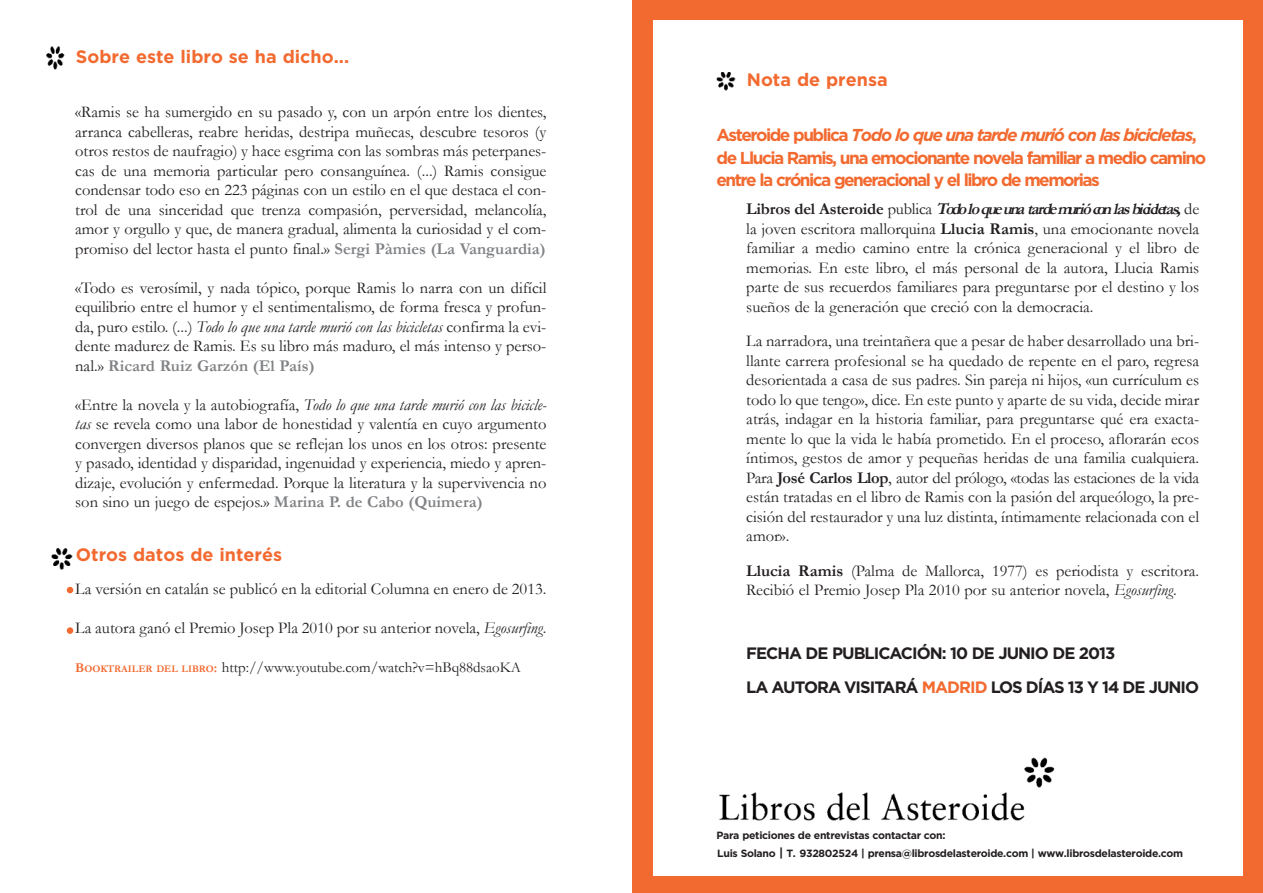
<style>
.page{position:relative;width:1263px;height:893px;background:#fff}
.page>*{position:absolute;margin:0;border:0;box-sizing:border-box;transform-origin:0 0}
.t1{font:700 18px "Gotham";color:#f26a30}
.t2{font:700 17.25px/22.5px "Gotham";letter-spacing:-.09em;color:#f26a30}
.t3{font:16.5px/19.5px "Garamond";color:#231f20;text-align:justify}
.t4{font:700 16.5px/34.5px "Gotham";letter-spacing:-.06em;color:#231f20}
.t5{font:15px "Garamond";color:#231f20}
.t6{font:700 10.5px "Gotham";letter-spacing:-.03em;color:#231f20}
.s1{font-weight:700;color:#808285}
.s2{font-style:italic}
.s3{font-weight:700;font-size:13.5px;color:#f26a30}
.s4{font-weight:700;font-size:10.2px;color:#f26a30}
.s5{font-weight:700}
.s6{font-weight:700;font-style:italic}
.s7{color:#f26a30}
.s8{font-size:12px}
</style>
<div class="page">
<div style="left:632px;top:0;width:631px;height:893px;background:#f26a30"></div>
<div style="left:653px;top:20px;width:589px;height:856px;background:#fff"></div>
<img style="left:46px;top:46px;width:19px;height:24px">
<img style="left:52px;top:548px;width:20px;height:22px">
<img style="left:716px;top:72px;width:20px;height:19px">
<img style="left:719px;top:758px;width:336px;height:63px">
<svg style="left:67px;top:587px;width:6px;height:6px"></svg>
<div style="left:67px;top:627px;width:6px;height:7px;background:#f26a30;border-radius:50%"></div>
<p class="t1" style="left:76px;top:46px;width:275px">Sobre este libro se ha dicho...</p>
<p class="t3" style="left:75px;top:102px;width:473px">«Ramis se ha sumergido en su pasado y, con un arpón entre los dientes, arranca cabelleras, reabre heridas, destripa muñecas, descubre tesoros (y otros restos de naufragio) y hace esgrima con las sombras más peterpanes&shy;cas de una memoria particular pero consanguínea. (...) Ramis consigue condensar todo eso en 223 páginas con un estilo en el que destaca el con&shy;trol de una sinceridad que trenza compasión, perversidad, melancolía, amor y orgullo y que, de manera gradual, alimenta la curiosidad y el com&shy;promiso del lector hasta el punto final.» <span class="s1">Sergi Pàmies (la Vanguardia)</span></p>
<p class="t3" style="left:75px;top:278px;width:473px">«Todo es verosímil, y nada tópico, porque Ramis lo narra con un difícil equilibrio entre el humor y el sentimentalismo, de forma fresca y profun&shy;da, puro estilo. (...) <span class="s2">Todo lo que una tarde murió con las bicicletas</span> confirma la evi&shy;dente madurez de Ramis. Es su libro más maduro, el más intenso y perso&shy;nal.» <span class="s1">ricard ruiz Garzón (el País)</span></p>
<p class="t3" style="left:75px;top:395px;width:473px">«Entre la novela y la autobiografía, <span class="s2">Todo lo que una tarde murió con las bicicle&shy;tas</span> se revela como una labor de honestidad y valentía en cuyo argumento convergen diversos planos que se reflejan los unos en los otros: presente y pasado, identidad y disparidad, ingenuidad y experiencia, miedo y apren&shy;dizaje, evolución y enfermedad. Porque la literatura y la supervivencia no son sino un juego de espejos.» <span class="s1">Marina P. de Cabo (Quimera)</span></p>
<p class="t1" style="left:76px;top:544px;width:208px">Otros datos de interés</p>
<p class="t3" style="left:75px;top:579px;width:473px">La versión en catalán se publicó en la editorial Columna en enero de 2013.</p>
<p class="t3" style="left:75px;top:618px;width:473px">La autora ganó el Premio Josep Pla 2010 por su anterior novela, <span class="s2">Egosurfing</span>.</p>
<p class="t5" style="left:75px;top:659px;width:447px"><span class="s3">B</span><span class="s4">ooktrailer del liBro</span><span class="s3">:</span> http://www.youtube.com/watch?v=hBq88dsaoKA</p>
<p class="t1" style="left:747px;top:69px;width:142px">Nota de prensa</p>
<p class="t2" style="left:716px;top:124px;width:491px">Asteroide publica <span class="s2">Todo lo que una tarde murió con las bicicletas</span>, de Llucia Ramis, una emocionante novela familiar a medio camino entre la crónica generacional y el libro de memorias</p>
<p class="t3" style="left:746px;top:200px;width:454px"><span class="s5">libros del asteroide</span> publica <span class="s6">todoloqueunatardemurióconlasbicicletas,</span> d e la joven escritora mallorquina <span class="s5">llucia ramis</span>, una emocionante novela familiar a medio camino entre la crónica generacional y el libro de memorias. En este libro, el más personal de la autora, Llucia Ramis parte de sus recuerdos familiares para preguntarse por el destino y los sueños de la generación que creció con la democracia.</p>
<p class="t3" style="left:746px;top:332px;width:454px">La narradora, una treintañera que a pesar de haber desarrollado una bri&shy;llante carrera profesional se ha quedado de repente en el paro, regresa desorientada a casa de sus padres. Sin pareja ni hijos, «un currículum es todo lo que tengo», dice. En este punto y aparte de su vida, decide mirar atrás, indagar en la historia familiar, para preguntarse qué era exacta&shy;mente lo que la vida le había prometido. En el proceso, aflorarán ecos íntimos, gestos de amor y pequeñas heridas de una familia cualquiera.<br>Para <span class="s5">José Carlos llop</span>, autor del prólogo, «todas las estaciones de la vida están tratadas en el libro de Ramis con la pasión del arqueólogo, la pre&shy;cisión del restaurador y una luz distinta, íntimamente relacionada con el amor».</p>
<p class="t3" style="left:746px;top:561px;width:454px"><span class="s5">llucia ramis</span> (Palma de Mallorca, 1977) es periodista y escritora.<br>Recibió el Premio Josep Pla 2010 por su anterior novela, <span class="s2">Egosurfing</span>.</p>
<p class="t4" style="left:746px;top:635px;width:454px">FECHA DE PUBLICACIÓN: 10 DE JUNIO DE 2013<br>LA AUTORA VISITARÁ <span class="s7">MADRID</span> LOS DÍAS 13 Y 14 DE JUNIO</p>
<p class="t6" style="left:717px;top:829px;width:230px">Para peticiones de entrevistas contactar con:</p>
<p class="t6" style="left:717px;top:847px;width:467px">Luis Solano <span class="s8">|</span> T. 932802524 | prensa@librosdelasteroide.com | www.librosdelasteroide.com</p>
</div>
